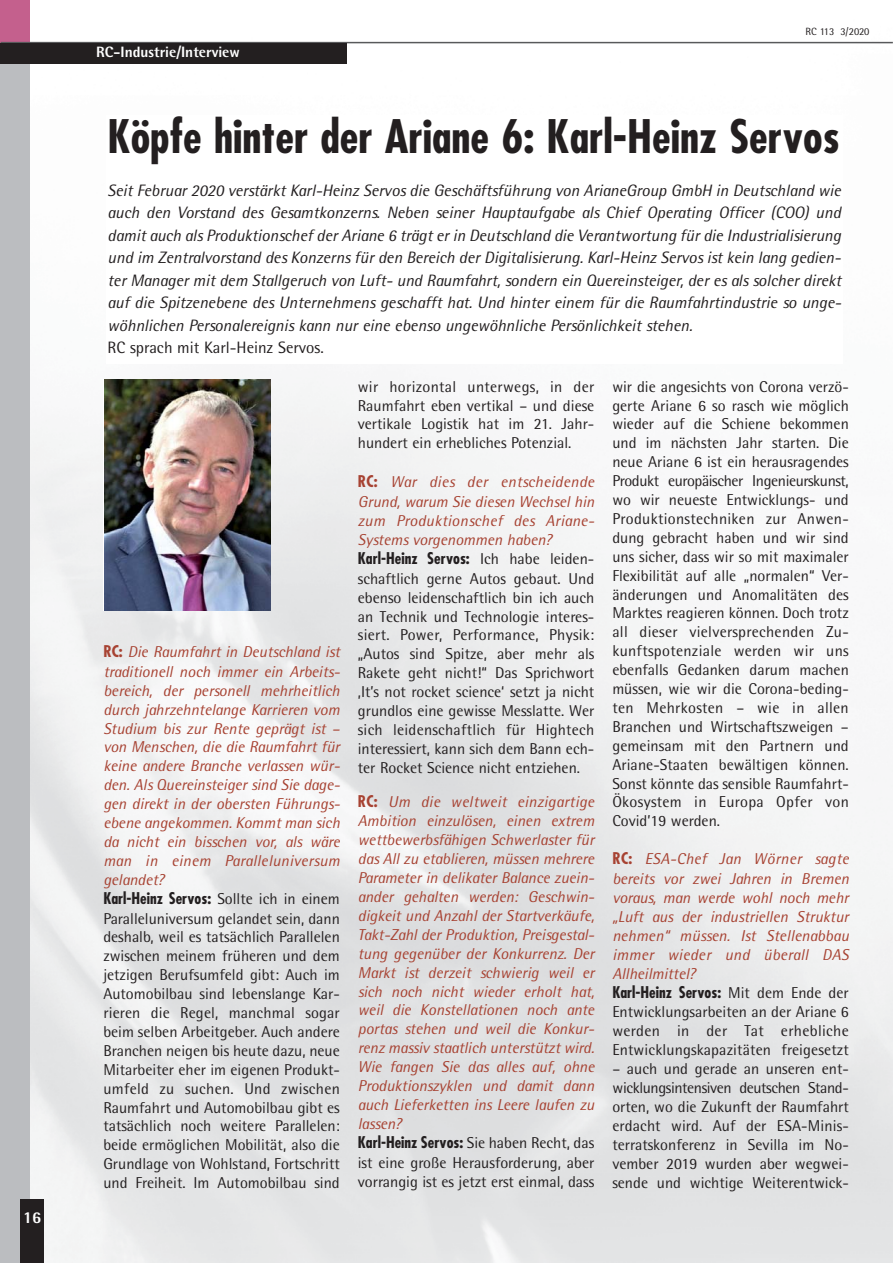
<style>
.page{position:relative;width:893px;height:1263px;background:#fff}
.page>*{position:absolute;margin:0;border:0;box-sizing:border-box;transform-origin:0 0}
.t1{font:700 condensed 45px "Futura";color:#231f20}
.t2{font:italic 16.5px/22.5px "AT Rotis Semi Sans";color:#231f20;text-align:justify}
.t3{font:16.5px "AT Rotis Semi Sans";color:#231f20}
.t4{font:800 16.5px "AT Rotis Semi Sans";color:#fff}
.t5{font:15.75px/18.9px "AT Rotis Semi Sans";color:#231f20;text-align:justify}
.t6{font:italic 15.75px/18.9px "AT Rotis Semi Sans";color:#a74232;text-align:justify}
.t7{font:700 condensed 15.75px "Futura";color:#231f20}
.t8{font:800 15px "AT Rotis Semi Sans";color:#fff}
.t9{font:10.5px "AT Rotis Semi Sans";color:#231f20}
.s1{font-family:"Futura";font-weight:700;font-style:normal;font-stretch:condensed}
.s2{font-family:"AT Rotis Semi Sans";font-weight:400;font-stretch:normal}
</style>
<div class="page">
<img style="left:30px;top:41px;width:862px;height:1222px">
<div style="left:0;top:0;width:30px;height:1263px;background:#bbbdc0"></div>
<div style="left:0;top:0;width:30px;height:55px;background:#c4608d"></div>
<div style="left:21px;top:1199px;width:23px;height:64px;background:#231f20"></div>
<hr style="left:1px;top:42px;width:891px;height:1px;background:#58595b">
<div style="left:0;top:43px;width:347px;height:21px;background:#231f20"></div>
<img style="left:104px;top:379px;width:166px;height:232px">
<div style="left:106px;top:115px;width:736px;height:118px;background:#fff"></div>
<div style="left:106px;top:181px;width:736px;height:183px;background:#fff"></div>
<p class="t4" style="left:23px;top:1212px;width:20px">16</p>
<p class="t8" style="left:96px;top:47px;width:145px">RC-Industrie/Interview</p>
<p class="t9" style="left:805px;top:28px;width:66px">RC 113 3/2020</p>
<h1 class="t1" style="left:108px;top:116px;width:733px">Köpfe hinter der Ariane 6: Karl-Heinz Servos</h1>
<p class="t2" style="left:108px;top:180px;width:735px">Seit Februar 2020 verstärkt Karl-Heinz Servos die Geschäftsführung von ArianeGroup GmbH in Deutschland wie auch den Vorstand des Gesamtkonzerns. Neben seiner Hauptaufgabe als Chief Operating Officer (COO) und damit auch als Produktionschef der Ariane 6 trägt er in Deutschland die Verantwortung für die Industrialisierung und im Zentralvorstand des Konzerns für den Bereich der Digitalisierung. Karl-Heinz Servos ist kein lang gedien&shy;ter Manager mit dem Stallgeruch von Luft- und Raumfahrt, sondern ein Quereinsteiger, der es als solcher direkt auf die Spitzenebene des Unternehmens geschafft hat. Und hinter einem für die Raumfahrtindustrie so unge&shy;wöhnlichen Personalereignis kann nur eine ebenso ungewöhnliche Persönlichkeit stehen.</p>
<p class="t3" style="left:108px;top:341px;width:218px">RC sprach mit Karl-Heinz Servos.</p>
<p class="t6" style="left:103px;top:644px;width:238px"><span class="s1">RC:</span> Die Raumfahrt in Deutschland ist traditionell noch immer ein Arbeits - bereich, der personell mehrheitlich durch jahrzehntelange Karrieren vom Studium bis zur Rente geprägt ist – von Menschen, die die Raumfahrt für keine andere Branche verlassen wür&shy;den. Als Quereinsteiger sind Sie dage&shy;gen direkt in der obersten Führungs - ebene angekommen. Kommt man sich da nicht ein bisschen vor, als wäre man in einem Paralleluniversum gelandet?</p>
<p class="t7" style="left:103px;top:891px;width:238px">Karl-Heinz Servos: <span class="s2">Sollte ich in einem</span></p>
<p class="t5" style="left:103px;top:910px;width:238px">Paralleluniversum gelandet sein, dann deshalb, weil es tatsächlich Parallelen zwischen meinem früheren und dem jetzigen Berufsumfeld gibt: Auch im Automobilbau sind lebenslange Kar - rieren die Regel, manchmal sogar beim selben Arbeitgeber. Auch andere Branchen neigen bis heute dazu, neue Mitarbeiter eher im eigenen Produkt - umfeld zu suchen. Und zwischen Raumfahrt und Automobilbau gibt es tatsächlich noch weitere Parallelen: beide ermöglichen Mobilität, also die Grundlage von Wohlstand, Fortschritt und Freiheit. Im Automobilbau sind</p>
<p class="t5" style="left:358px;top:378px;width:238px">wir horizontal unterwegs, in der Raumfahrt eben vertikal – und diese vertikale Logistik hat im 21. Jahr - hundert ein erhebliches Potenzial.</p>
<p class="t6" style="left:358px;top:474px;width:238px"><span class="s1">RC:</span> War dies der entscheidende Grund, warum Sie diesen Wechsel hin zum Produktionschef des Ariane-Systems vorgenommen haben?</p>
<p class="t7" style="left:358px;top:551px;width:238px">Karl-Heinz Servos: <span class="s2">Ich habe leiden-</span></p>
<p class="t5" style="left:358px;top:571px;width:238px">schaftlich gerne Autos gebaut. Und ebenso leidenschaftlich bin ich auch an Technik und Technologie interes&shy;siert. Power, Performance, Physik: „Autos sind Spitze, aber mehr als Rakete geht nicht!“ Das Sprichwort ‚It’s not rocket science‘ setzt ja nicht grundlos eine gewisse Messlatte. Wer sich leidenschaftlich für Hightech interessiert, kann sich dem Bann ech&shy;ter Rocket Science nicht entziehen.</p>
<p class="t6" style="left:358px;top:794px;width:238px"><span class="s1">RC:</span> Um die weltweit einzigartige Ambition einzulösen, einen extrem wettbewerbsfähigen Schwerlaster für das All zu etablieren, müssen mehrere Parameter in delikater Balance zuein&shy;ander gehalten werden: Geschwin - digkeit und Anzahl der Startverkäufe, Takt-Zahl der Produktion, Preisgestal - tung gegenüber der Konkurrenz. Der Markt ist derzeit schwierig weil er sich noch nicht wieder erholt hat, weil die Konstellationen noch ante portas stehen und weil die Konkur - renz massiv staatlich unterstützt wird.<br>Wie fangen Sie das alles auf, ohne Produktionszyklen und damit dann auch Lieferketten ins Leere laufen zu lassen?</p>
<p class="t7" style="left:358px;top:1135px;width:238px">Karl-Heinz Servos: <span class="s2">Sie haben Recht, das</span></p>
<p class="t5" style="left:358px;top:1155px;width:238px">ist eine große Herausforderung, aber vorrangig ist es jetzt erst einmal, dass</p>
<p class="t5" style="left:612px;top:378px;width:238px">wir die angesichts von Corona verzö&shy;gerte Ariane 6 so rasch wie möglich wieder auf die Schiene bekommen und im nächsten Jahr starten. Die neue Ariane 6 ist ein herausragendes Produkt europäischer Ingenieurs kunst, wo wir neueste Entwicklungs- und Produktionstechniken zur Anwen - dung gebracht haben und wir sind uns sicher, dass wir so mit maximaler Flexibilität auf alle „normalen“ Ver - änderungen und Anomalitäten des Marktes reagieren können. Doch trotz all dieser vielversprechenden Zu - kunfts potenziale werden wir uns ebenfalls Gedanken darum machen müssen, wie wir die Corona-beding&shy;ten Mehrkosten – wie in allen Branchen und Wirtschaftszweigen – gemeinsam mit den Partnern und Ariane-Staaten bewältigen können.<br>Sonst könnte das sensible Raumfahrt-Ökosystem in Europa Opfer von Covid’19 werden.</p>
<p class="t6" style="left:612px;top:851px;width:238px"><span class="s1">RC:</span> ESA-Chef Jan Wörner sagte bereits vor zwei Jahren in Bremen voraus, man werde wohl noch mehr „Luft aus der industriellen Struktur nehmen“ müssen. Ist Stellenabbau immer wieder und überall DAS Allheilmittel?</p>
<p class="t7" style="left:612px;top:985px;width:238px">Karl-Heinz Servos: <span class="s2">Mit dem Ende der</span></p>
<p class="t5" style="left:612px;top:1004px;width:238px">Entwicklungsarbeiten an der Ariane 6 werden in der Tat erhebliche Entwicklungskapazitäten freigesetzt</p>
<p class="t5" style="left:612px;top:1061px;width:238px">– auch und gerade an unseren ent&shy;wicklungsintensiven deutschen Stand - orten, wo die Zukunft der Raumfahrt erdacht wird. Auf der ESA-Minis - terratskonferenz in Sevilla im No - vember 2019 wurden aber wegwei&shy;sende und wichtige Weiterent wick -</p>
</div>
